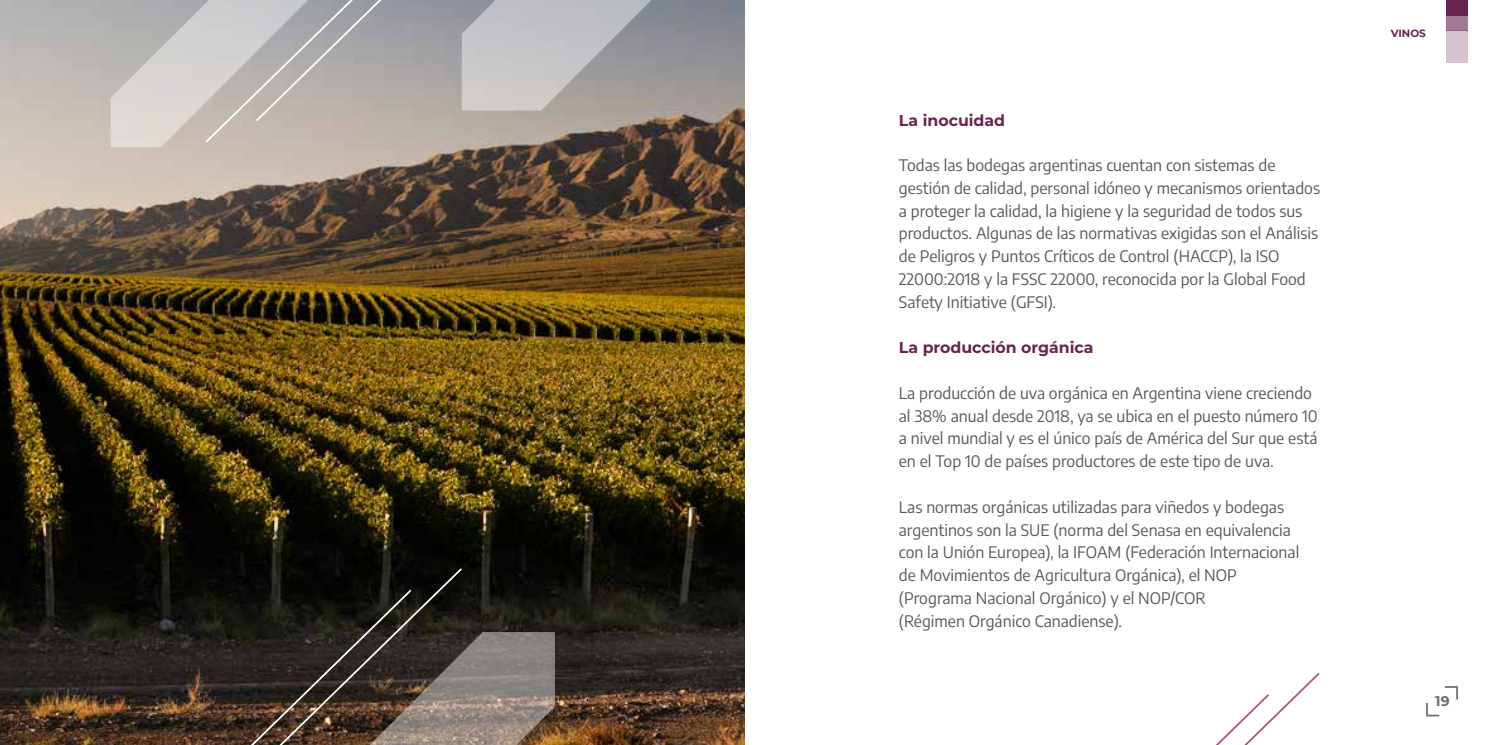
<style>
.page{position:relative;width:1489px;height:745px;background:#fff}
.page>*{position:absolute;margin:0;border:0;box-sizing:border-box;transform-origin:0 0}
.t1{font:15.75px/22.8px "Encode Sans";color:#575756}
.t2{font:700 15.75px "Montserrat";color:#672450}
.t3{font:700 14px "Montserrat";color:#706f6f}
.t4{font:700 10.5px "Montserrat";color:#672450}
</style>
<div class="page">
<div style="left:1446px;top:0;width:21px;height:15px;background:#672450"></div>
<div style="left:1446px;top:15px;width:21px;height:16px;background:#a27994"></div>
<div style="left:1446px;top:31px;width:21px;height:32px;background:#d4c2ce"></div>
<svg style="left:1426px;top:703px;width:12px;height:13px"></svg>
<svg style="left:1444px;top:686px;width:13px;height:13px"></svg>
<svg style="left:1217px;top:673px;width:103px;height:71px"></svg>
<img style="left:0;top:1px;width:745px;height:743px">
<svg style="left:423px;top:0;width:190px;height:144px;background:#a6a09c"></svg>
<svg style="left:463px;top:631px;width:92px;height:113px;background:#8b817a"></svg>
<svg style="left:462px;top:0;width:283px;height:110px;background:#aaa9ab"></svg>
<svg style="left:110px;top:0;width:313px;height:147px;background:#bdb9b7"></svg>
<svg style="left:54px;top:566px;width:409px;height:178px;background:#322b23"></svg>
<p class="t2" style="left:898px;top:108px;width:108px">La inocuidad</p>
<p class="t1" style="left:898px;top:153px;width:423px">Todas las bodegas argentinas cuentan con sistemas de gestión de calidad, personal idóneo y mecanismos orientados a proteger la calidad, la higiene y la seguridad de todos sus productos. Algunas de las normativas exigidas son el Análisis de Peligros y Puntos Críticos de Control (HACCP), la ISO 22000:2018 y la FSSC 22000, reconocida por la Global Food Safety Initiative (GFSI).</p>
<p class="t2" style="left:898px;top:336px;width:196px">La producción orgánica</p>
<p class="t1" style="left:898px;top:380px;width:420px">La producción de uva orgánica en Argentina viene creciendo al 38% anual desde 2018, ya se ubica en el puesto número 10 a nivel mundial y es el único país de América del Sur que está en el Top 10 de países productores de este tipo de uva.</p>
<p class="t1" style="left:898px;top:494px;width:402px">Las normas orgánicas utilizadas para viñedos y bodegas argentinos son la SUE (norma del Senasa en equivalencia con la Unión Europea), la IFOAM (Federación Internacional de Movimientos de Agricultura Orgánica), el NOP (Programa Nacional Orgánico) y el NOP/COR<br>(Régimen Orgánico Canadiense).</p>
<p class="t4" style="left:1390px;top:26px;width:37px">VINOS</p>
<p class="t3" style="left:1434px;top:690px;width:16px">19</p>
</div>
